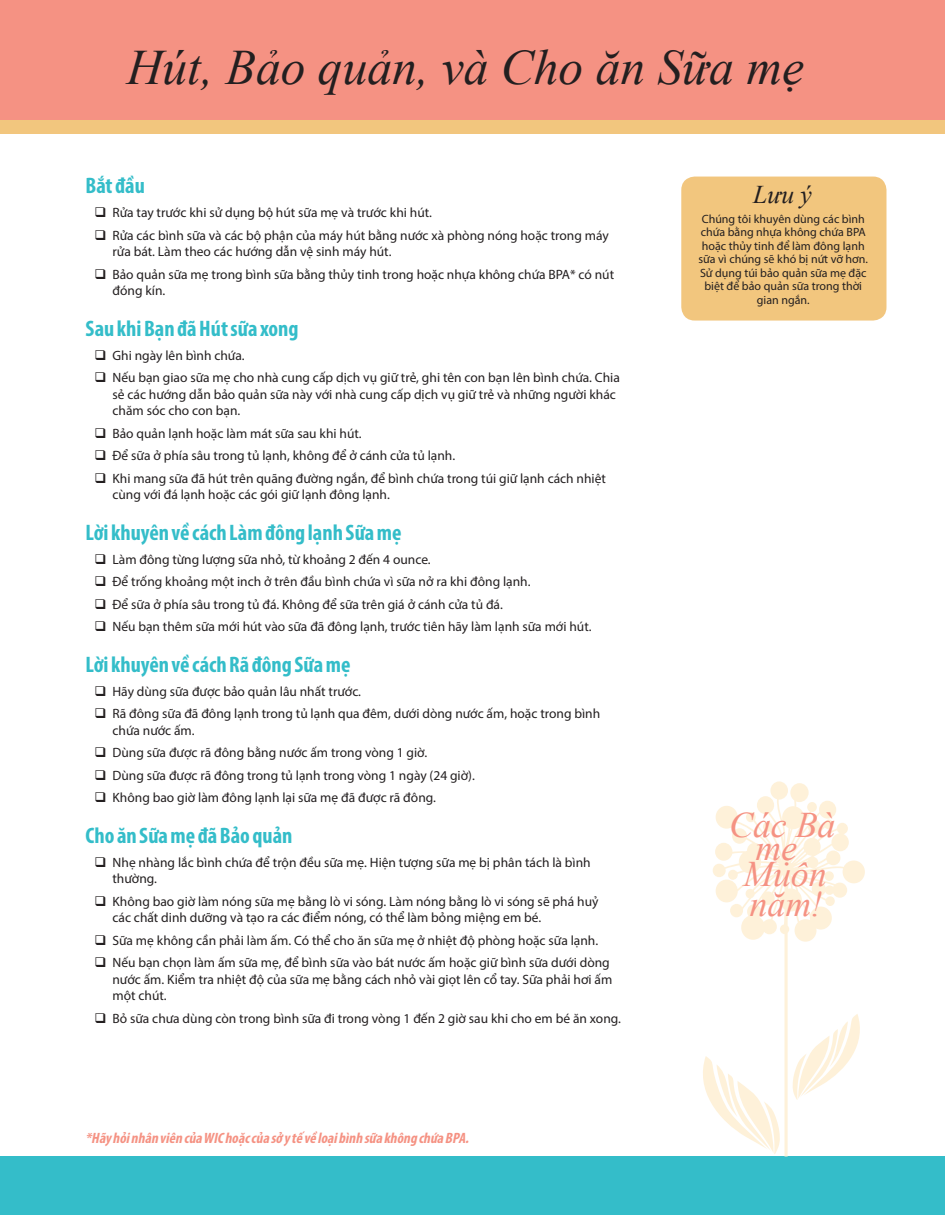
<style>
.page{position:relative;width:945px;height:1215px;background:#fff}
.page>*{position:absolute;margin:0;border:0;box-sizing:border-box;transform-origin:0 0}
.t1{font:italic 49.5px "Times New Roman";color:#231f20}
.BL_ES{font:italic 36px "Times New Roman";letter-spacing:-.005em;color:#f59283}
.BL{font:italic 25.5px "Times New Roman";color:#231f20}
.t2{font:700 condensed 22.5px "Myriad Pro";color:#34bdc9}
.t3{font:italic 700 condensed 15px "Myriad Pro";color:#f59283}
.BL-2{font:13.5px/16.5px "Myriad Pro";color:#231f20}
.BL-3{font:12px/13.5px "Myriad Pro";color:#231f20;text-align:center}
</style>
<div class="page">
<div style="left:0;top:0;width:945px;height:121px;background:#f59283"></div>
<div style="left:0;top:1156px;width:945px;height:59px;background:#34bdc9"></div>
<svg style="left:703px;top:781px;width:162px;height:376px"></svg>
<div style="left:681px;top:177px;width:206px;height:144px;background:#f2c67e;border-radius:14px"></div>
<div style="left:0;top:121px;width:945px;height:13px;background:#f2c67e"></div>
<p class="t1" style="left:127px;top:33px;width:679px">Hút, Bảo quản, và Cho ăn Sữa mẹ</p>
<h1 class="t2" style="left:86px;top:172px;width:61px">Bắt đầu</h1>
<p class="BL-2" style="left:94px;top:204px;width:339px">❑ Rửa tay trước khi sử dụng bộ hút sữa mẹ và trước khi hút.</p>
<p class="BL-2" style="left:112px;top:227px;width:498px;text-indent:-18px">❑ Rửa các bình sữa và các bộ phận của máy hút bằng nước xà phòng nóng hoặc trong máy rửa bát. Làm theo các hướng dẫn vệ sinh máy hút.</p>
<p class="BL-2" style="left:112px;top:266px;width:503px;text-indent:-18px">❑ Bảo quản sữa mẹ trong bình sữa bằng thủy tinh trong hoặc nhựa không chứa BPA* có nút đóng kín.</p>
<h1 class="t2" style="left:86px;top:314px;width:215px">Sau khi Bạn đã Hút sữa xong</h1>
<p class="BL-2" style="left:94px;top:347px;width:152px">❑ Ghi ngày lên bình chứa.</p>
<p class="BL-2" style="left:112px;top:369px;width:509px;text-indent:-18px">❑ Nếu bạn giao sữa mẹ cho nhà cung cấp dịch vụ giữ trẻ, ghi tên con bạn lên bình chứa. Chia sẻ các hướng dẫn bảo quản sữa này với nhà cung cấp dịch vụ giữ trẻ và những người khác chăm sóc cho con bạn.</p>
<p class="BL-2" style="left:94px;top:425px;width:269px">❑ Bảo quản lạnh hoặc làm mát sữa sau khi hút.</p>
<p class="BL-2" style="left:94px;top:447px;width:362px">❑ Để sữa ở phía sâu trong tủ lạnh, không để ở cánh cửa tủ lạnh.</p>
<p class="BL-2" style="left:113px;top:470px;width:495px;text-indent:-18px">❑ Khi mang sữa đã hút trên quãng đường ngắn, để bình chứa trong túi giữ lạnh cách nhiệt cùng với đá lạnh hoặc các gói giữ lạnh đông lạnh.</p>
<h1 class="t2" style="left:86px;top:518px;width:318px">Lời khuyên về cách Làm đông lạnh Sữa mẹ</h1>
<p class="BL-2" style="left:95px;top:551px;width:338px">❑ Làm đông từng lượng sữa nhỏ, từ khoảng 2 đến 4 ounce.</p>
<p class="BL-2" style="left:95px;top:573px;width:438px">❑ Để trống khoảng một inch ở trên đầu bình chứa vì sữa nở ra khi đông lạnh.</p>
<p class="BL-2" style="left:94px;top:596px;width:410px">❑ Để sữa ở phía sâu trong tủ đá. Không để sữa trên giá ở cánh cửa tủ đá.</p>
<p class="BL-2" style="left:94px;top:618px;width:499px">❑ Nếu bạn thêm sữa mới hút vào sữa đã đông lạnh, trước tiên hãy làm lạnh sữa mới hút.</p>
<h1 class="t2" style="left:86px;top:650px;width:267px">Lời khuyên về cách Rã đông Sữa mẹ</h1>
<p class="BL-2" style="left:94px;top:683px;width:268px">❑ Hãy dùng sữa được bảo quản lâu nhất trước.</p>
<p class="BL-2" style="left:112px;top:705px;width:489px;text-indent:-18px">❑ Rã đông sữa đã đông lạnh trong tủ lạnh qua đêm, dưới dòng nước ấm, hoặc trong bình chứa nước ấm.</p>
<p class="BL-2" style="left:94px;top:744px;width:334px">❑ Dùng sữa được rã đông bằng nước ấm trong vòng 1 giờ.</p>
<p class="BL-2" style="left:94px;top:767px;width:382px">❑ Dùng sữa được rã đông trong tủ lạnh trong vòng 1 ngày (24 giờ).</p>
<p class="BL-2" style="left:94px;top:789px;width:343px">❑ Không bao giờ làm đông lạnh lại sữa mẹ đã được rã đông.</p>
<h1 class="t2" style="left:86px;top:821px;width:208px">Cho ăn Sữa mẹ đã Bảo quản</h1>
<p class="BL-2" style="left:112px;top:854px;width:480px;text-indent:-18px">❑ Nhẹ nhàng lắc bình chứa để trộn đều sữa mẹ. Hiện tượng sữa mẹ bị phân tách là bình thường.</p>
<p class="BL-2" style="left:113px;top:893px;width:487px;text-indent:-18px">❑ Không bao giờ làm nóng sữa mẹ bằng lò vi sóng. Làm nóng bằng lò vi sóng sẽ phá huỷ các chất dinh dưỡng và tạo ra các điểm nóng, có thể làm bỏng miệng em bé.</p>
<p class="BL-2" style="left:95px;top:932px;width:505px">❑ Sữa mẹ không cần phải làm ấm. Có thể cho ăn sữa mẹ ở nhiệt độ phòng hoặc sữa lạnh.</p>
<p class="BL-2" style="left:113px;top:954px;width:501px;text-indent:-18px">❑ Nếu bạn chọn làm ấm sữa mẹ, để bình sữa vào bát nước ấm hoặc giữ bình sữa dưới dòng nước ấm. Kiểm tra nhiệt độ của sữa mẹ bằng cách nhỏ vài giọt lên cổ tay. Sữa phải hơi ấm một chút.</p>
<p class="BL-2" style="left:95px;top:1010px;width:528px">❑ Bỏ sữa chưa dùng còn trong bình sữa đi trong vòng 1 đến 2 giờ sau khi cho em bé ăn xong.</p>
<h1 class="t3" style="left:86px;top:1128px;width:388px">*Hãyhỏinhân viên củaWIChoặccủasởytế vềloạibình sữakhông chứaBPA.</h1>
<p class="BL" style="left:753px;top:177px;width:60px">Lưu ý</p>
<p class="BL-3" style="left:699px;top:212px;width:171px">Chúng tôi khuyên dùng các bình chứa bằng nhựa không chứa BPA hoặc thủy tinh để làm đông lạnh sữa vì chúng sẽ khó bị nứt vỡ hơn.<br>Sử dụng túi bảo quản sữa mẹ đặc biệt để bảo quản sữa trong thời gian ngắn.</p>
<p class="BL_ES" style="left:729px;top:800px;width:108px">Các Bà</p>
<p class="BL_ES" style="left:756px;top:823px;width:43px">mẹ</p>
<p class="BL_ES" style="left:750px;top:879px;width:74px">năm!</p>
<p class="BL_ES" style="left:743px;top:849px;width:85px">Muôn</p>
</div>
